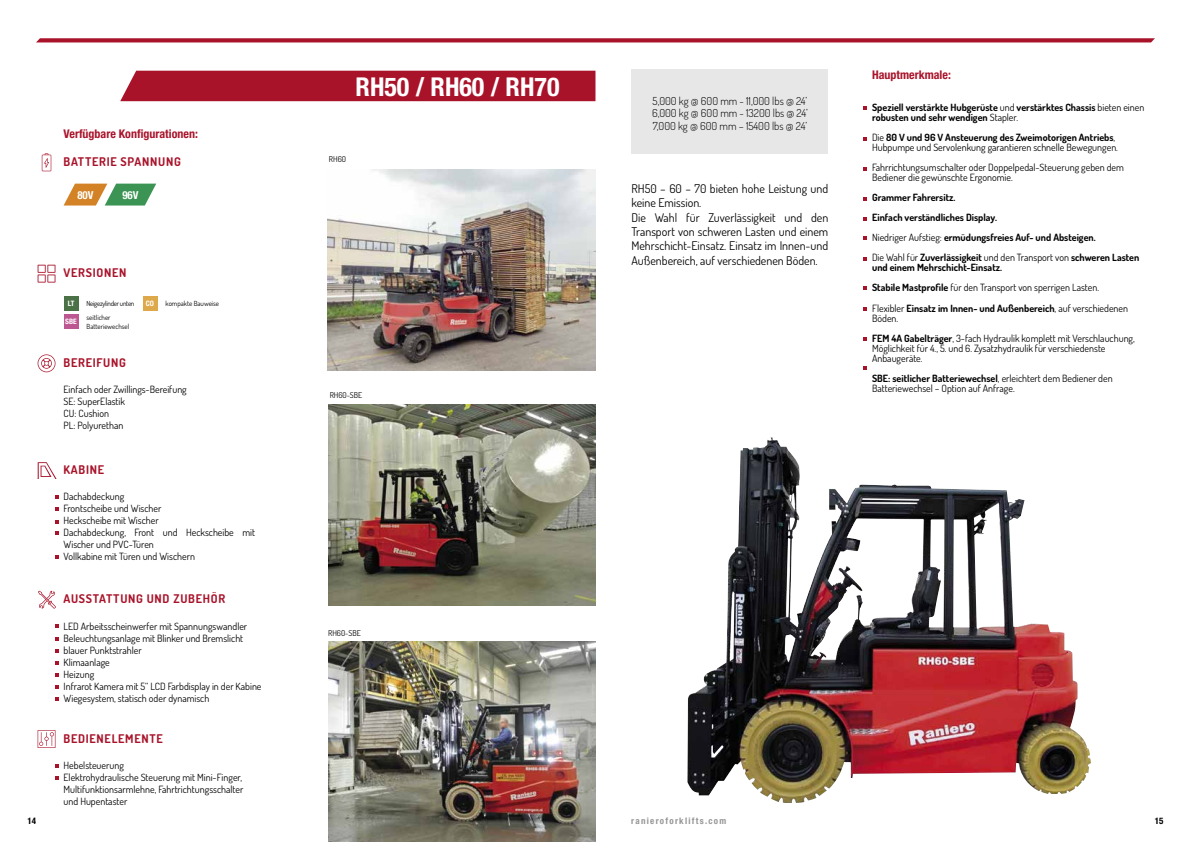
<style>
.page{position:relative;width:1191px;height:842px;background:#fff}
.page>*{position:absolute;margin:0;border:0;box-sizing:border-box;transform-origin:0 0}
.t1{font:700 condensed 26px "Helvetica Neue LT Std";color:#fff}
.t2{font:12px/14.4px "Dosis";color:#000}
.t3{font:700 12px "Dosis";letter-spacing:.06em;color:#a9132a}
.t4{font:700 condensed 12px "Helvetica Neue LT Std";color:#a9132a}
.t5{font:300 11px/12.5px "Dosis";color:#000;text-align:justify}
.t6{font:700 condensed 11px "Helvetica Neue LT Std";color:#fff}
.t7{font:10px/12px "Dosis";color:#000}
.t8{font:700 10px/20px "Dosis";color:#000}
.t9{font:700 condensed 9px "Helvetica Neue LT Std";letter-spacing:.14em;color:#969696}
.t10{font:700 condensed 9px "Helvetica Neue LT Std";color:#000}
.t11{font:8px "Dosis";color:#000}
.t12{font:700 condensed 7.5px "Helvetica Neue LT Std";color:#fff}
.t13{font:7px "Dosis";color:#000}
.t14{font:7px/14.8px "Dosis";letter-spacing:-.04em;color:#000}
.s1{font-weight:400}
.s2{font-weight:700}
</style>
<div class="page">
<svg style="left:36px;top:38px;width:1119px;height:4px;background:#af2338"></svg>
<img style="left:687px;top:438px;width:404px;height:365px">
<div style="left:120px;top:71px;width:475px;height:30px;background:#a9132a"></div>
<svg style="left:42px;top:153px;width:9px;height:18px"></svg>
<svg style="left:38px;top:354px;width:17px;height:18px"></svg>
<svg style="left:36px;top:462px;width:21px;height:17px"></svg>
<svg style="left:38px;top:591px;width:18px;height:18px"></svg>
<svg style="left:38px;top:730px;width:17px;height:18px"></svg>
<svg style="left:38px;top:265px;width:17px;height:18px"></svg>
<svg style="left:64px;top:184px;width:92px;height:22px"></svg>
<div style="left:64px;top:296px;width:14px;height:15px;background:#4b7146"></div>
<div style="left:64px;top:314px;width:14px;height:14px;background:#bd5792"></div>
<div style="left:143px;top:296px;width:14px;height:15px;background:#dea94a"></div>
<svg style="left:55px;top:495px;width:4px;height:4px"></svg>
<svg style="left:55px;top:508px;width:4px;height:3px"></svg>
<svg style="left:55px;top:520px;width:4px;height:3px"></svg>
<svg style="left:55px;top:532px;width:4px;height:3px"></svg>
<svg style="left:55px;top:555px;width:4px;height:4px"></svg>
<svg style="left:55px;top:625px;width:4px;height:3px"></svg>
<svg style="left:55px;top:649px;width:4px;height:3px"></svg>
<svg style="left:55px;top:685px;width:4px;height:3px"></svg>
<svg style="left:55px;top:637px;width:4px;height:3px"></svg>
<svg style="left:55px;top:673px;width:4px;height:4px"></svg>
<svg style="left:55px;top:661px;width:4px;height:4px"></svg>
<svg style="left:55px;top:697px;width:4px;height:3px"></svg>
<svg style="left:55px;top:764px;width:4px;height:3px"></svg>
<svg style="left:55px;top:776px;width:4px;height:4px"></svg>
<div style="left:631px;top:69px;width:197px;height:85px;background:#e7e7e7"></div>
<svg style="left:863px;top:107px;width:4px;height:3px"></svg>
<svg style="left:863px;top:137px;width:4px;height:3px"></svg>
<svg style="left:863px;top:167px;width:4px;height:4px"></svg>
<svg style="left:863px;top:197px;width:4px;height:4px"></svg>
<svg style="left:863px;top:217px;width:4px;height:3px"></svg>
<svg style="left:863px;top:237px;width:4px;height:3px"></svg>
<svg style="left:863px;top:257px;width:4px;height:4px"></svg>
<svg style="left:863px;top:286px;width:4px;height:3px"></svg>
<svg style="left:863px;top:307px;width:4px;height:3px"></svg>
<svg style="left:863px;top:337px;width:4px;height:3px"></svg>
<svg style="left:863px;top:366px;width:4px;height:4px"></svg>
<img style="left:328px;top:641px;width:267px;height:201px">
<img style="left:328px;top:405px;width:267px;height:201px">
<img style="left:327px;top:170px;width:268px;height:201px">
<p class="t4" style="left:64px;top:126px;width:136px">Verfügbare Konfigurationen:</p>
<p class="t3" style="left:64px;top:154px;width:119px">BATTERIE SPANNUNG</p>
<p class="t6" style="left:77px;top:188px;width:18px">80V</p>
<p class="t6" style="left:122px;top:188px;width:18px">96V</p>
<p class="t3" style="left:64px;top:265px;width:64px">VERSIONEN</p>
<p class="t14" style="left:87px;top:295px;width:49px">Neigezylinder unten seitlicher</p>
<p class="t13" style="left:87px;top:322px;width:44px">Batteriewechsel</p>
<p class="t12" style="left:68px;top:299px;width:8px">LT</p>
<p class="t12" style="left:65px;top:316px;width:13px">SBE</p>
<p class="t12" style="left:146px;top:299px;width:10px">CO</p>
<p class="t13" style="left:166px;top:298px;width:55px">kompakte Bauweise</p>
<p class="t3" style="left:64px;top:355px;width:64px">BEREIFUNG</p>
<p class="t7" style="left:64px;top:383px;width:125px">Einfach oder Zwillings-Bereifung<br>SE: SuperElastik<br>CU: Cushion<br>PL: Polyurethan</p>
<p class="t3" style="left:64px;top:462px;width:42px">KABINE</p>
<p class="t7" style="left:64px;top:490px;width:193px">Dachabdeckung<br>Frontscheibe und Wischer<br>Heckscheibe mit Wischer<br>Dachabdeckung, Front und Heckscheibe mit<br>Wischer und PVC-Türen<br>Vollkabine mit Türen und Wischern</p>
<p class="t3" style="left:64px;top:591px;width:163px">AUSSTATTUNG UND ZUBEHÖR</p>
<p class="t7" style="left:64px;top:620px;width:199px">LED Arbeitsscheinwerfer mit Spannungswandler Beleuchtungsanlage mit Blinker und Bremslicht blauer Punktstrahler<br>Klimaanlage<br>Heizung<br>Infrarot Kamera mit 5‘‘ LCD Farbdisplay in der Kabine Wiegesystem, statisch oder dynamisch</p>
<p class="t3" style="left:64px;top:730px;width:101px">BEDIENELEMENTE</p>
<p class="t7" style="left:64px;top:759px;width:181px">Hebelsteuerung<br>Elektrohydraulische Steuerung mit Mini-Finger, Multifunktionsarmlehne, Fahrtrichtungsschalter und Hupentaster</p>
<h1 class="t1" style="left:355px;top:71px;width:205px">RH50 / RH60 / RH70</h1>
<p class="t11" style="left:329px;top:154px;width:19px">RH60</p>
<p class="t11" style="left:330px;top:390px;width:34px">RH60-SBE</p>
<p class="t11" style="left:328px;top:628px;width:34px">RH60-SBE</p>
<p class="t5" style="left:652px;top:94px;width:157px">5,000 kg @ 600 mm - 11,000 lbs @ 24’ 6,000 kg @ 600 mm - 13200 lbs @ 24’ 7,000 kg @ 600 mm – 15400 lbs @ 24’</p>
<p class="t2" style="left:631px;top:181px;width:198px">RH50 – 60 – 70 bieten hohe Leistung und keine Emission.<br>Die Wahl für Zuverlässigkeit und den Transport von schweren Lasten und einem Mehrschicht-Einsatz. Einsatz im Innen-und Außenbereich, auf verschiedenen Böden.</p>
<p class="t4" style="left:872px;top:68px;width:80px">Hauptmerkmale:</p>
<p class="t8" style="left:872px;top:103px;width:274px;line-height:10px">Speziell verstärkte Hubgerüste <span class="s1">und</span> verstärktes Chassis <span class="s1">bieten einen </span>robusten und sehr wendigen <span class="s1">Stapler.</span></p>
<p class="t7" style="left:872px;top:133px;width:247px;line-height:10px">Die <span class="s2">80 V und 96 V Ansteuerung des Zweimotorigen Antriebs</span>,<br>Hubpumpe und Servolenkung garantieren schnelle Bewegungen.</p>
<p class="t7" style="left:872px;top:163px;width:253px;line-height:10px">Fahrrichtungsumschalter oder Doppelpedal-Steuerung geben dem<br>Bediener die gewünschte Ergonomie.</p>
<p class="t8" style="left:872px;top:188px;width:269px">Grammer Fahrersitz.<br>Einfach verständliches Display.<br><span class="s1">Niedriger Aufstieg:</span> ermüdungsfreies Auf- und Absteigen.<br><span class="s1">Die Wahl für</span> Zuverlässigkeit <span class="s1">und den Transport von</span> schweren Lasten</p>
<p class="t8" style="left:872px;top:258px;width:257px">und einem Mehrschicht-Einsatz.<br>Stabile Mastprofile <span class="s1">für den Transport von sperrigen Lasten.<br>Flexibler</span> Einsatz im Innen- und Außenbereich<span class="s1">, auf verschiedenen</span></p>
<p class="t7" style="left:872px;top:308px;width:264px;line-height:20px">Böden.<br><span class="s2">FEM 4A Gabelträger</span>, 3-fach Hydraulik komplett mit Verschlauchung,</p>
<p class="t7" style="left:872px;top:343px;width:235px;line-height:10px">Möglichkeit für 4., 5. und 6. Zysatzhydraulik für verschiedenste<br>Anbaugeräte.</p>
<p class="t7" style="left:872px;top:373px;width:242px;line-height:10px"><span class="s2">SBE: seitlicher Batteriewechsel</span>, erleichtert dem Bediener den<br>Batteriewechsel – Option auf Anfrage.</p>
<p class="t10" style="left:27px;top:815px;width:10px">14</p>
<p class="t9" style="left:631px;top:815px;width:97px">ranieroforklifts.com</p>
<p class="t10" style="left:1155px;top:815px;width:10px">15</p>
</div>
